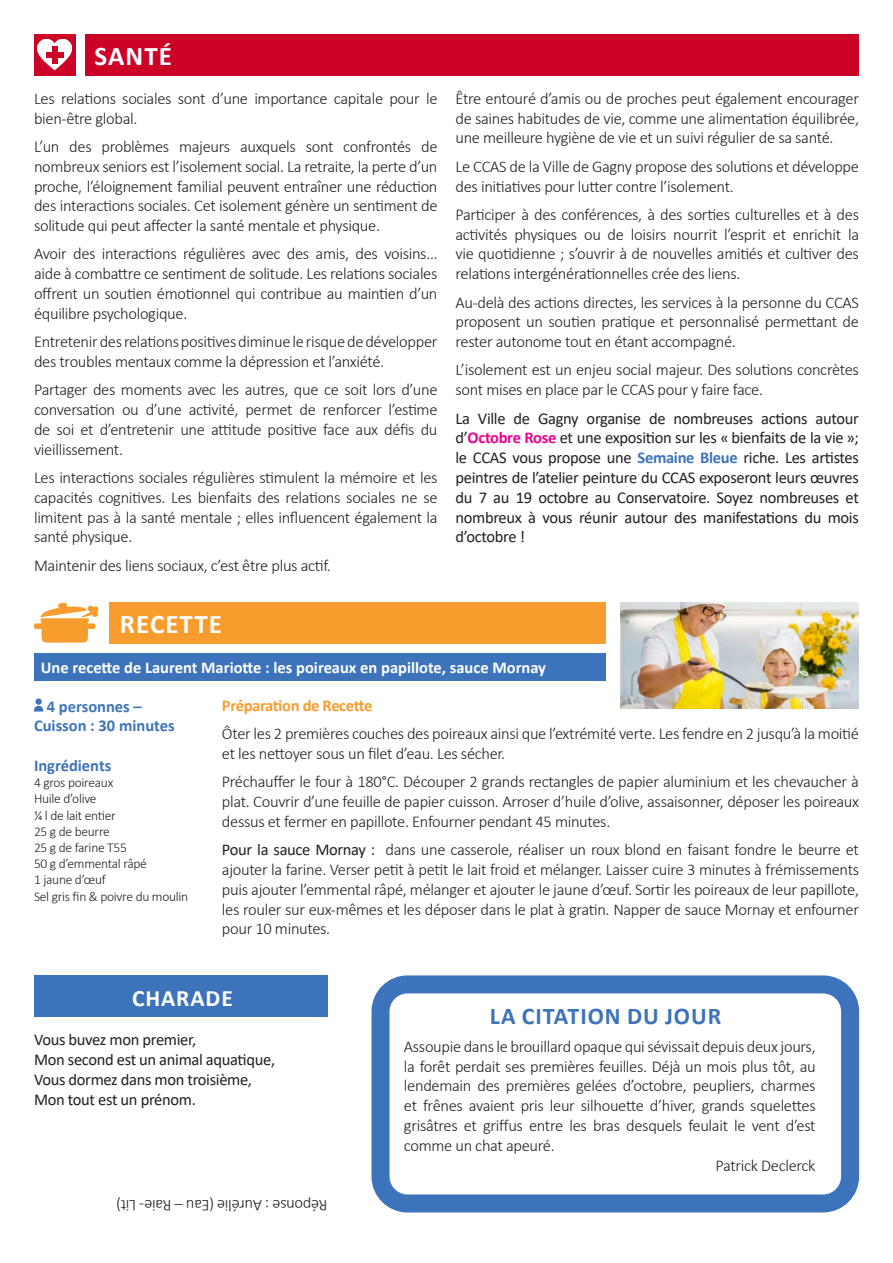
<style>
.page{position:relative;width:893px;height:1263px;background:#fff}
.page>*{position:absolute;margin:0;border:0;box-sizing:border-box;transform-origin:0 0}
.t1{font:700 27px "Calibri";letter-spacing:.04em;color:#fff}
.t2{font:700 24px "Calibri";letter-spacing:.04em;color:#3d73ba}
.t3{font:700 23.55px "Calibri";letter-spacing:.04em;color:#fff}
.t4{font:300 16.5px/19.8px "Calibri";letter-spacing:-.02em;color:#231f20;text-align:justify}
.t5{font:16.5px/19.8px "Calibri";letter-spacing:-.02em;color:#231f20;text-align:justify}
.t6{font:700 16.5px "Calibri";color:#fff}
.t7{font:700 16.5px/19.8px "Calibri";color:#3d73ba}
.t8{font:700 16.5px "Calibri";letter-spacing:-.02em;color:#f89c2d}
.t9{font:300 13.5px/16.2px "Calibri";letter-spacing:-.02em;color:#231f20}
.s1{font-weight:700;color:#ed028c}
.s2{font-weight:700;color:#3d73ba}
.s3{font-weight:400}
</style>
<div class="page">
<div style="left:371px;top:975px;width:488px;height:237px;border:18px solid #3d73ba;border-radius:27px"></div>
<div style="left:85px;top:34px;width:774px;height:42px;background:#cc0326"></div>
<div style="left:109px;top:602px;width:497px;height:42px;background:#f89c2d"></div>
<div style="left:34px;top:975px;width:293px;height:42px;background:#3d73ba"></div>
<div style="left:35px;top:653px;width:571px;height:27px;background:#3d73ba"></div>
<div style="left:34px;top:34px;width:41px;height:41px;background:#cc0326"></div>
<svg style="left:37px;top:38px;width:35px;height:32px"></svg>
<div style="left:52px;top:46px;width:5px;height:17px;background:#cc0326"></div>
<div style="left:46px;top:52px;width:17px;height:5px;background:#cc0326"></div>
<svg style="left:34px;top:706px;width:9px;height:5px"></svg>
<div style="left:35px;top:698px;width:7px;height:7px;background:#3d73ba;border-radius:50%"></div>
<svg style="left:34px;top:602px;width:65px;height:41px"></svg>
<img style="left:621px;top:603px;width:238px;height:105px">
<h1 class="t1" style="left:95px;top:37px;width:79px">SANTÉ</h1>
<p class="t4" style="left:34px;top:88px;width:405px">Les relations sociales sont d’une importance capitale pour le bien-être global.</p>
<p class="t4" style="left:34px;top:136px;width:405px">L’un des problèmes majeurs auxquels sont confrontés de nombreux seniors est l’isolement social. La retraite, la perte d’un proche, l’éloignement familial peuvent entraîner une réduction des interactions sociales. Cet isolement génère un sentiment de solitude qui peut affecter la santé mentale et physique.</p>
<p class="t4" style="left:34px;top:244px;width:405px">Avoir des interactions régulières avec des amis, des voisins… aide à combattre ce sentiment de solitude. Les relations sociales offrent un soutien émotionnel qui contribue au maintien d’un équilibre psychologique.</p>
<p class="t4" style="left:34px;top:332px;width:405px">Entretenir des relations positives diminue le risque de développer des troubles mentaux comme la dépression et l’anxiété.</p>
<p class="t4" style="left:34px;top:380px;width:405px">Partager des moments avec les autres, que ce soit lors d’une conversation ou d’une activité, permet de renforcer l’estime de soi et d’entretenir une attitude positive face aux défis du vieillissement.</p>
<p class="t4" style="left:34px;top:467px;width:405px">Les interactions sociales régulières stimulent la mémoire et les capacités cognitives. Les bienfaits des relations sociales ne se limitent pas à la santé mentale ; elles influencent également la santé physique.</p>
<p class="t4" style="left:34px;top:555px;width:298px">Maintenir des liens sociaux, c’est être plus actif.</p>
<h1 class="t1" style="left:120px;top:605px;width:103px">RECETTE</h1>
<p class="t4" style="left:455px;top:88px;width:405px">Être entouré d’amis ou de proches peut également encourager de saines habitudes de vie, comme une alimentation équilibrée, une meilleure hygiène de vie et un suivi régulier de sa santé.</p>
<p class="t4" style="left:455px;top:156px;width:405px">Le CCAS de la Ville de Gagny propose des solutions et développe des initiatives pour lutter contre l’isolement.</p>
<p class="t4" style="left:455px;top:204px;width:405px">Participer à des conférences, à des sorties culturelles et à des activités physiques ou de loisirs nourrit l’esprit et enrichit la vie quotidienne ; s’ouvrir à de nouvelles amitiés et cultiver des relations intergénérationnelles crée des liens.</p>
<p class="t4" style="left:455px;top:292px;width:405px">Au-delà des actions directes, les services à la personne du CCAS proposent un soutien pratique et personnalisé permettant de rester autonome tout en étant accompagné.</p>
<p class="t4" style="left:455px;top:360px;width:405px">L’isolement est un enjeu social majeur. Des solutions concrètes sont mises en place par le CCAS pour y faire face.</p>
<p class="t5" style="left:455px;top:408px;width:405px">La Ville de Gagny organise de nombreuses actions autour d’<span class="s1">Octobre Rose</span> et une exposition sur les « bienfaits de la vie »; le CCAS vous propose une <span class="s2">Semaine Bleue</span> riche. Les artistes peintres de l’atelier peinture du CCAS exposeront leurs œuvres du 7 au 19 octobre au Conservatoire. Soyez nombreuses et nombreux à vous réunir autour des manifestations du mois d’octobre !</p>
<p class="t6" style="left:41px;top:656px;width:507px">Une recette de Laurent Mariotte : les poireaux en papillote, sauce Mornay</p>
<p class="t7" style="left:34px;top:696px;width:142px;text-indent:13px">4 personnes –<br>Cuisson : 30 minutes</p>
<p class="t7" style="left:34px;top:755px;width:79px">Ingrédients</p>
<p class="t9" style="left:34px;top:774px;width:156px">4 gros poireaux<br>Huile d’olive<br>¼ l de lait entier<br>25 g de beurre<br>25 g de farine T55<br>50 g d’emmental râpé<br>1 jaune d’œuf<br>Sel gris fin &amp; poivre du moulin</p>
<p class="t8" style="left:222px;top:694px;width:152px">Préparation de Recette</p>
<p class="t4" style="left:222px;top:724px;width:639px">Ôter les 2 premières couches des poireaux ainsi que l’extrémité verte. Les fendre en 2 jusqu’à la moitié et les nettoyer sous un filet d’eau. Les sécher.</p>
<p class="t4" style="left:222px;top:772px;width:639px">Préchauffer le four à 180°C. Découper 2 grands rectangles de papier aluminium et les chevaucher à plat. Couvrir d’une feuille de papier cuisson. Arroser d’huile d’olive, assaisonner, déposer les poireaux dessus et fermer en papillote. Enfourner pendant 45 minutes.</p>
<p class="t4" style="left:222px;top:840px;width:639px"><span class="s3">Pour la sauce Mornay :</span> dans une casserole, réaliser un roux blond en faisant fondre le beurre et ajouter la farine. Verser petit à petit le lait froid et mélanger. Laisser cuire 3 minutes à frémissements puis ajouter l’emmental râpé, mélanger et ajouter le jaune d’œuf. Sortir les poireaux de leur papillote, les rouler sur eux-mêmes et les déposer dans le plat à gratin. Napper de sauce Mornay et enfourner pour 10 minutes.</p>
<h3 class="t3" style="left:132px;top:981px;width:102px">CHARADE</h3>
<p class="t5" style="left:34px;top:1030px;width:243px;text-align:left">Vous buvez mon premier,<br>Mon second est un animal aquatique,<br>Vous dormez dans mon troisième,<br>Mon tout est un prénom.</p>
<p class="t4" style="left:327px;top:1215px;width:213px;rotate:-180deg">Réponse : Aurélie (Eau – Raie - Lit)</p>
<h2 class="t2" style="left:490px;top:999px;width:233px">LA CITATION DU JOUR</h2>
<p class="t4" style="left:404px;top:1036px;width:413px">Assoupie dans le brouillard opaque qui sévissait depuis deux jours,</p>
<p class="t4" style="left:404px;top:1056px;width:413px">la forêt perdait ses premières feuilles. Déjà un mois plus tôt, au</p>
<p class="t4" style="left:404px;top:1076px;width:413px">lendemain des premières gelées d’octobre, peupliers, charmes</p>
<p class="t4" style="left:404px;top:1095px;width:413px">et frênes avaient pris leur silhouette d’hiver, grands squelettes</p>
<p class="t4" style="left:404px;top:1115px;width:413px">grisâtres et griffus entre les bras desquels feulait le vent d’est</p>
<p class="t4" style="left:404px;top:1135px;width:152px">comme un chat apeuré.</p>
<p class="t4" style="left:715px;top:1155px;width:102px">Patrick Declerck</p>
</div>
